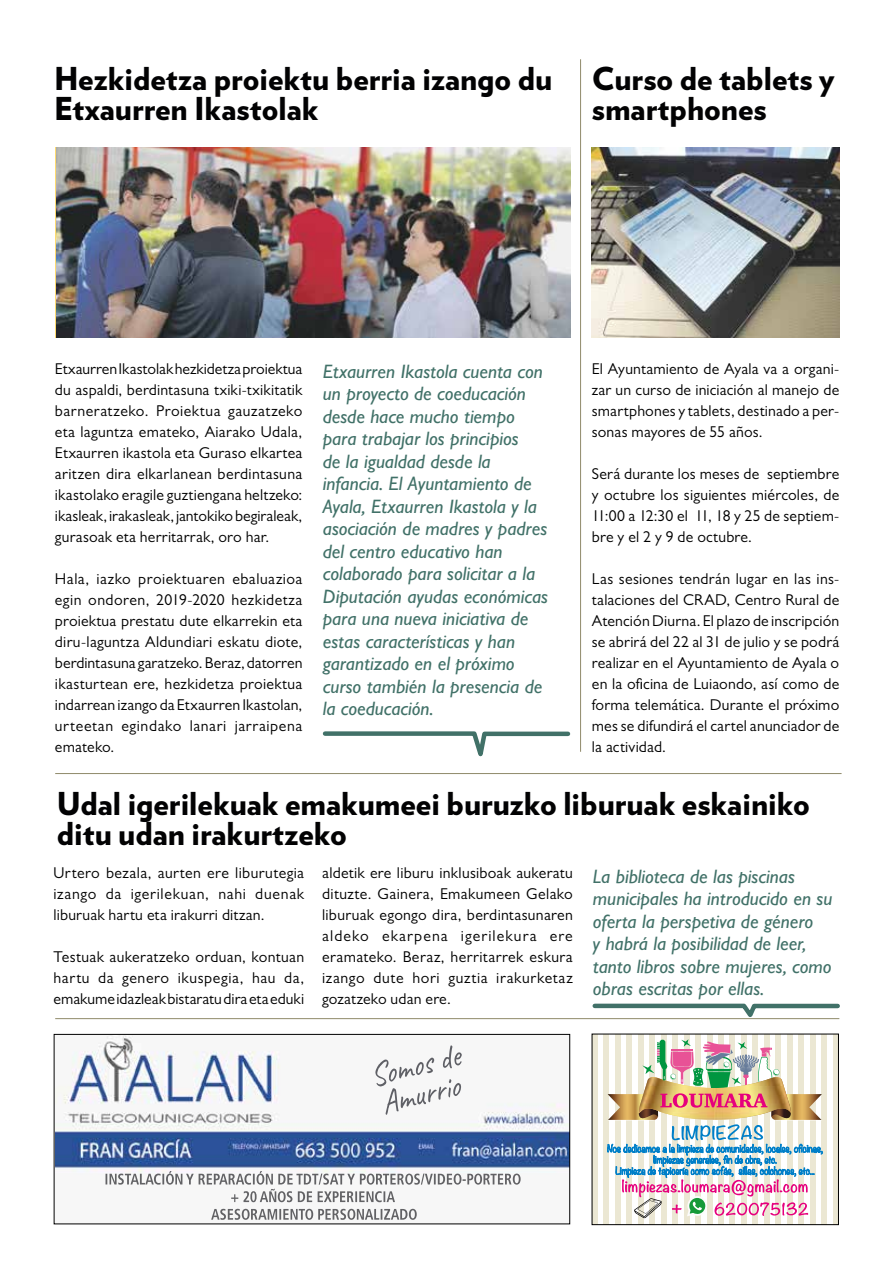
<style>
.page{position:relative;width:893px;height:1263px;background:#fff}
.page>*{position:absolute;margin:0;border:0;box-sizing:border-box;transform-origin:0 0}
.t1{font:900 31.5px/30px "Verlag";color:#020203}
.t2{font:italic 500 19.5px/22.5px "Gill Sans MT Pro";color:#417168}
.t3{font:15.75px/21px "Gill Sans MT Pro";letter-spacing:.015em;color:#000;text-align:justify}
</style>
<div class="page">
<img style="left:56px;top:148px;width:514px;height:190px">
<hr style="left:580px;top:59px;width:1px;height:693px;background:#8f8a6a">
<hr style="left:55px;top:773px;width:786px;height:1px;background:#8f8a6a">
<hr style="left:55px;top:1018px;width:784px;height:1px;background:#8f8a6a">
<img style="left:592px;top:148px;width:247px;height:190px">
<img style="left:56px;top:1036px;width:512px;height:184px">
<div style="left:54px;top:1034px;width:516px;height:190px;border:1px solid #000"></div>
<svg style="left:322px;top:731px;width:249px;height:26px"></svg>
<svg style="left:590px;top:1003px;width:250px;height:17px"></svg>
<div style="left:592px;top:1034px;width:5px;height:190px;background:#ebe7d3"></div>
<div style="left:603px;top:1034px;width:6px;height:190px;background:#ebe7d3"></div>
<div style="left:615px;top:1034px;width:5px;height:190px;background:#ebe7d3"></div>
<div style="left:626px;top:1034px;width:6px;height:190px;background:#ebe7d3"></div>
<div style="left:638px;top:1034px;width:5px;height:190px;background:#ebe7d3"></div>
<div style="left:649px;top:1034px;width:6px;height:190px;background:#ebe7d3"></div>
<div style="left:661px;top:1034px;width:5px;height:190px;background:#ebe7d3"></div>
<div style="left:672px;top:1034px;width:6px;height:190px;background:#ebe7d3"></div>
<div style="left:684px;top:1034px;width:5px;height:190px;background:#ebe7d3"></div>
<div style="left:695px;top:1034px;width:6px;height:190px;background:#ebe7d3"></div>
<div style="left:707px;top:1034px;width:5px;height:190px;background:#ebe7d3"></div>
<div style="left:718px;top:1034px;width:6px;height:190px;background:#ebe7d3"></div>
<div style="left:730px;top:1034px;width:5px;height:190px;background:#ebe7d3"></div>
<div style="left:741px;top:1034px;width:6px;height:190px;background:#ebe7d3"></div>
<div style="left:753px;top:1034px;width:5px;height:190px;background:#ebe7d3"></div>
<div style="left:764px;top:1034px;width:6px;height:190px;background:#ebe7d3"></div>
<div style="left:776px;top:1034px;width:5px;height:190px;background:#ebe7d3"></div>
<div style="left:787px;top:1034px;width:5px;height:190px;background:#ebe7d3"></div>
<div style="left:799px;top:1034px;width:5px;height:190px;background:#ebe7d3"></div>
<div style="left:810px;top:1034px;width:5px;height:190px;background:#ebe7d3"></div>
<div style="left:822px;top:1034px;width:5px;height:190px;background:#ebe7d3"></div>
<div style="left:833px;top:1034px;width:5px;height:190px;background:#ebe7d3"></div>
<img style="left:791px;top:1094px;width:31px;height:26px">
<img style="left:608px;top:1094px;width:30px;height:26px">
<img style="left:638px;top:1077px;width:153px;height:43px">
<svg style="left:642px;top:1038px;width:137px;height:70px"></svg>
<svg style="left:607px;top:1124px;width:216px;height:94px"></svg>
<div style="left:592px;top:1034px;width:247px;height:191px;border:1px solid #000"></div>
<h1 class="t1" style="left:54px;top:62px;width:500px">Hezkidetza proiektu berria izango du<br>Etxaurren Ikastolak</h1>
<h1 class="t1" style="left:592px;top:62px;width:244px">Curso de tablets y smartphones</h1>
<p class="t3" style="left:592px;top:358px;width:249px">El Ayuntamiento de Ayala va a organi&shy;zar un curso de iniciación al manejo de smartphones y tablets, destinado a per&shy;sonas mayores de 55 años.</p>
<p class="t3" style="left:592px;top:463px;width:249px">Será durante los meses de septiembre y octubre los siguientes miércoles, de 11:00 a 12:30 el 11, 18 y 25 de septiem&shy;bre y el 2 y 9 de octubre.</p>
<p class="t3" style="left:592px;top:568px;width:249px">Las sesiones tendrán lugar en las ins&shy;talaciones del CRAD, Centro Rural de Atención Diurna. El plazo de inscripción se abrirá del 22 al 31 de julio y se podrá realizar en el Ayuntamiento de Ayala o en la oficina de Luiaondo, así como de forma telemática. Durante el próximo mes se difundirá el cartel anunciador de la actividad.</p>
<h1 class="t1" style="left:57px;top:787px;width:755px">Udal igerilekuak emakumeei buruzko liburuak eskainiko ditu udan irakurtzeko</h1>
<p class="t3" style="left:54px;top:862px;width:252px">Urtero bezala, aurten ere liburutegia izango da igerilekuan, nahi duenak liburuak hartu eta irakurri ditzan.</p>
<p class="t3" style="left:54px;top:946px;width:252px">Testuak aukeratzeko orduan, kontuan hartu da genero ikuspegia, hau da, emakume idazleak bistaratu dira eta eduki</p>
<p class="t3" style="left:55px;top:358px;width:249px">Etxaurren Ikastolak hezkidetza proiektua du aspaldi, berdintasuna txiki-txikitatik barneratzeko. Proiektua gauzatzeko eta laguntza emateko, Aiarako Udala, Etxaurren ikastola eta Guraso elkartea aritzen dira elkarlanean berdintasuna ikastolako eragile guztiengana heltzeko: ikasleak, irakasleak, jantokiko begiraleak, gurasoak eta herritarrak, oro har.</p>
<p class="t3" style="left:55px;top:568px;width:249px">Hala, iazko proiektuaren ebaluazioa egin ondoren, 2019-2020 hezkidetza proiektua prestatu dute elkarrekin eta diru-laguntza Aldundiari eskatu diote, berdintasuna garatzeko. Beraz, datorren ikasturtean ere, hezkidetza proiektua indarrean izango da Etxaurren Ikastolan, urteetan egindako lanari jarraipena emateko.</p>
<p class="t2" style="left:323px;top:360px;width:227px">Etxaurren Ikastola cuenta con un proyecto de coeducación desde hace mucho tiempo para trabajar los principios<br>de la igualdad desde la infancia. El Ayuntamiento de<br>Ayala, Etxaurren Ikastola y la asociación de madres y padres del centro educativo han colaborado para solicitar a la<br>Diputación ayudas económicas para una nueva iniciativa de estas características y han garantizado en el próximo curso también la presencia de la coeducación.</p>
<p class="t3" style="left:322px;top:862px;width:252px">aldetik ere liburu inklusiboak aukeratu dituzte. Gainera, Emakumeen Gelako liburuak egongo dira, berdintasunaren aldeko ekarpena igerilekura ere eramateko. Beraz, herritarrek eskura izango dute hori guztia irakurketaz gozatzeko udan ere.</p>
<p class="t2" style="left:593px;top:865px;width:241px">La biblioteca de las piscinas municipales ha introducido en su oferta la perspetiva de género<br>y habrá la posibilidad de leer, tanto libros sobre mujeres, como obras escritas por ellas.</p>
</div>
